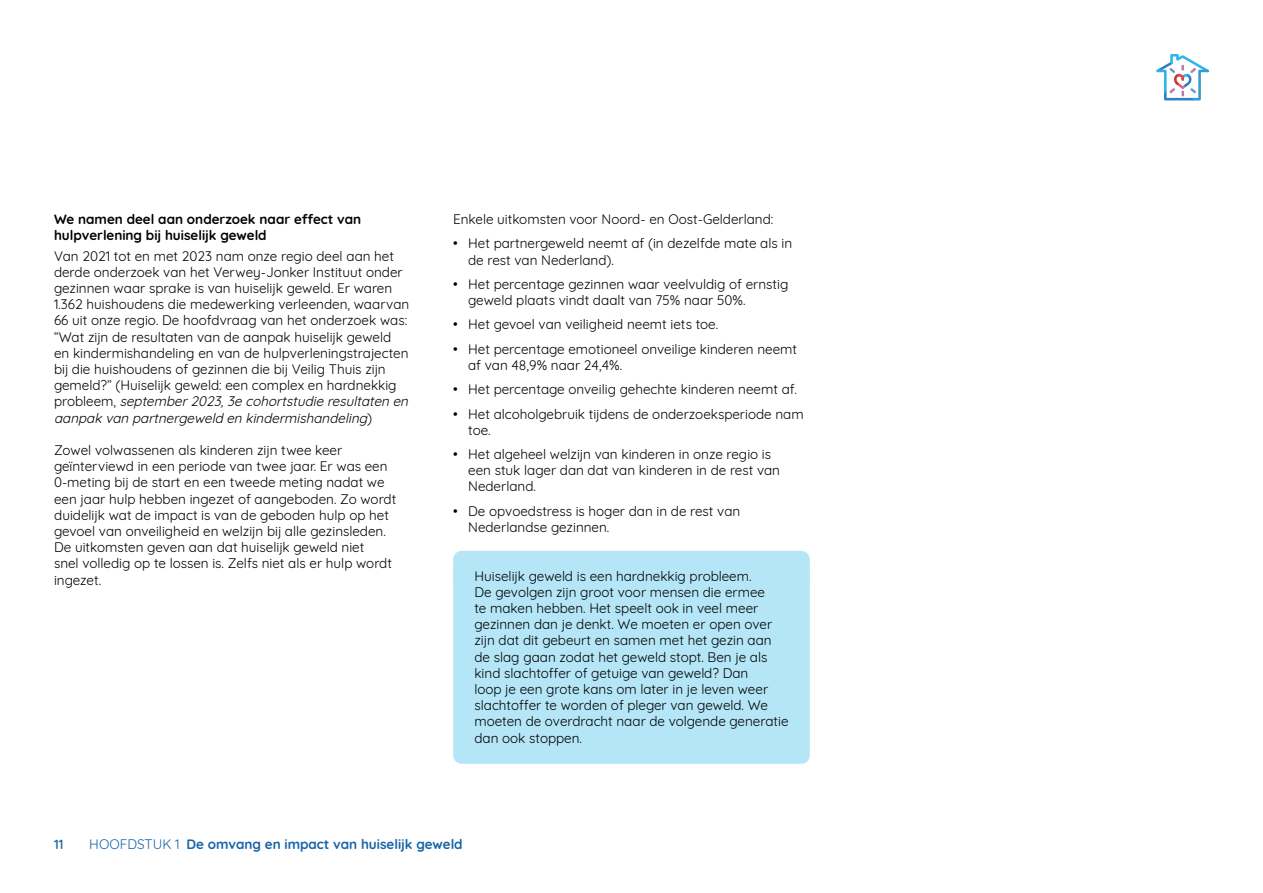
<style>
.page{position:relative;width:1263px;height:893px;background:#fff}
.page>*{position:absolute;margin:0;border:0;box-sizing:border-box;transform-origin:0 0}
.t1{font:13.5px/16.2px "Quicksand";color:#000}
.t2{font:700 13.5px/16.2px "Quicksand";color:#000}
.t3{font:700 13.5px "Quicksand";color:#1663a7}
.t4{font:500 13.5px "Quicksand";color:#1663a7}
.s1{font-style:italic}
.s2{font-weight:400}
</style>
<div class="page">
<svg style="left:1156px;top:54px;width:53px;height:46px"></svg>
<div style="left:453px;top:551px;width:357px;height:35px;background:#b5e6f7;border-radius:9px"></div>
<div style="left:453px;top:567px;width:357px;height:197px;background:#b5e6f7;border-radius:9px"></div>
<p class="t2" style="left:54px;top:210px;width:309px">We namen deel aan onderzoek naar effect van hulpverlening bij huiselijk geweld</p>
<p class="t1" style="left:54px;top:246px;width:359px">Van 2021 tot en met 2023 nam onze regio deel aan het derde onderzoek van het Verwey-Jonker Instituut onder gezinnen waar sprake is van huiselijk geweld. Er waren 1.362 huishoudens die medewerking verleenden, waarvan 66 uit onze regio. De hoofdvraag van het onderzoek was: “Wat zijn de resultaten van de aanpak huiselijk geweld<br>en kindermishandeling en van de hulpverleningstrajecten bij die huishoudens of gezinnen die bij Veilig Thuis zijn gemeld?” (Huiselijk geweld: een complex en hardnekkig<br>p r o b l e e m , <span class="s1">september2023,3e cohortstudie resultaten en aanpak van partnergeweld en kindermishandeling</span>)</p>
<p class="t1" style="left:54px;top:441px;width:344px">Zowel volwassenen als kinderen zijn twee keer geïnterviewd in een periode van twee jaar. Er was een 0-meting bij de start en een tweede meting nadat we een jaar hulp hebben ingezet of aangeboden. Zo wordt duidelijk wat de impact is van de geboden hulp op het gevoel van onveiligheid en welzijn bij alle gezinsleden.<br>De uitkomsten geven aan dat huiselijk geweld niet<br>snel volledig op te lossen is. Zelfs niet als er hulp wordt ingezet.</p>
<p class="t1" style="left:453px;top:210px;width:322px">Enkele uitkomsten voor Noord- en Oost-Gelderland:</p>
<p class="t1" style="left:468px;top:234px;width:325px;text-indent:-15px">• Het partnergeweld neemt af (in dezelfde mate als in de rest van Nederland).</p>
<p class="t1" style="left:468px;top:275px;width:322px;text-indent:-15px">• Het percentage gezinnen waar veelvuldig of ernstig geweld plaats vindt daalt van 75% naar 50%.</p>
<p class="t1" style="left:453px;top:315px;width:267px">• Het gevoel van veiligheid neemt iets toe.</p>
<p class="t1" style="left:468px;top:339px;width:330px;text-indent:-15px">• Het percentage emotioneel onveilige kinderen neemt af van 48,9% naar 24,4%.</p>
<p class="t1" style="left:453px;top:380px;width:345px">• Het percentage onveilig gehechte kinderen neemt af.</p>
<p class="t1" style="left:468px;top:404px;width:337px;text-indent:-15px">• Het alcoholgebruik tijdens de onderzoeksperiode nam toe.</p>
<p class="t1" style="left:468px;top:445px;width:313px;text-indent:-15px">• Het algeheel welzijn van kinderen in onze regio is een stuk lager dan dat van kinderen in de rest van<br>Nederland.</p>
<p class="t1" style="left:468px;top:501px;width:274px;text-indent:-15px">• De opvoedstress is hoger dan in de rest van<br>Nederlandse gezinnen.</p>
<p class="t1" style="left:474px;top:566px;width:316px">Huiselijk geweld is een hardnekkig probleem.<br>De gevolgen zijn groot voor mensen die ermee<br>te maken hebben. Het speelt ook in veel meer gezinnen dan je denkt. We moeten er open over zijn dat dit gebeurt en samen met het gezin aan de slag gaan zodat het geweld stopt. Ben je als kind slachtoffer of getuige van geweld? Dan<br>loop je een grote kans om later in je leven weer slachtoffer te worden of pleger van geweld. We moeten de overdracht naar de volgende generatie dan ook stoppen.</p>
<p class="t4" style="left:54px;top:833px;width:11px">11</p>
<p class="t3" style="left:89px;top:833px;width:375px"><span class="s2">HOOFDSTUK 1</span> De omvang en impact van huiselijk geweld</p>
</div>
